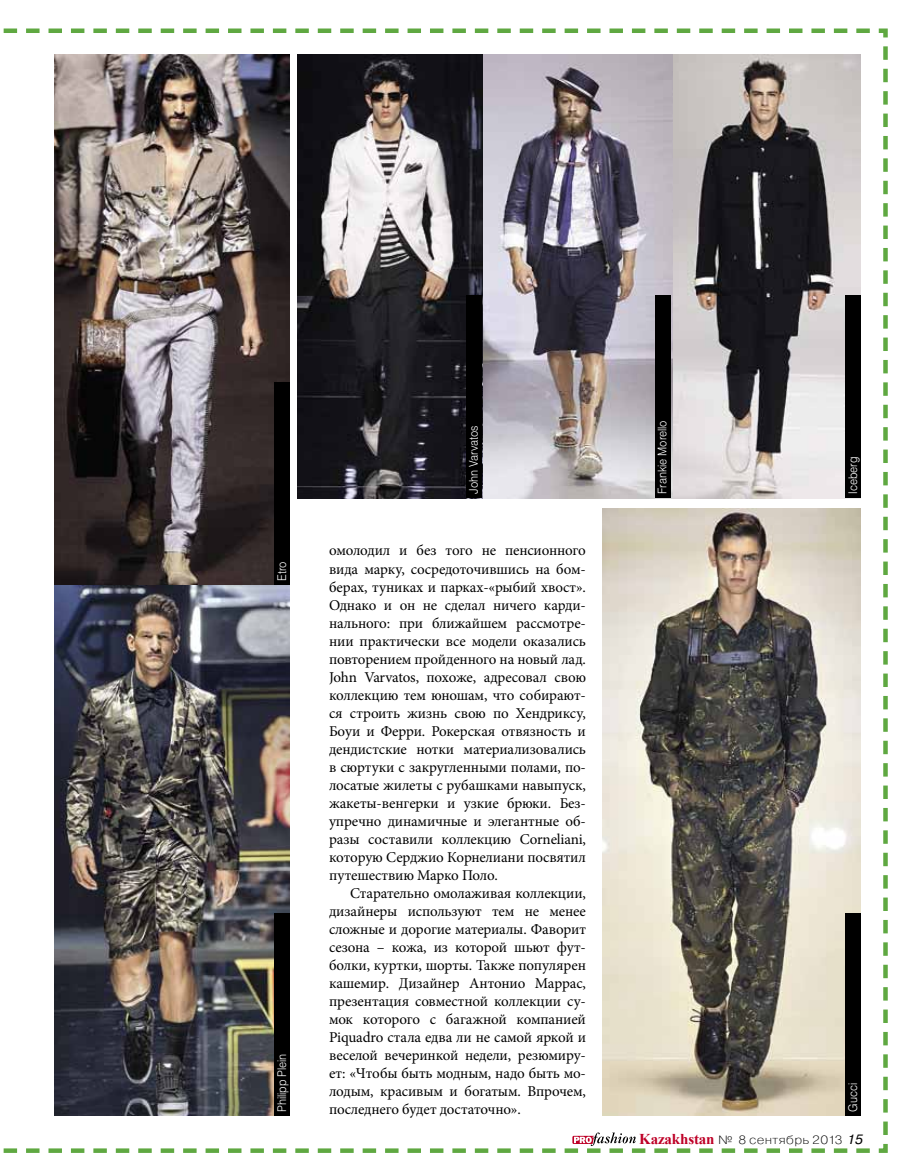
<style>
.page{position:relative;width:915px;height:1170px;background:#fff}
.page>*{position:absolute;margin:0;border:0;box-sizing:border-box;transform-origin:0 0}
.t1{font:15px/18px "Minion Pro";letter-spacing:-.01em;color:#000;text-align:justify}
.t2{font:300 12px "Helios";letter-spacing:-.01em;color:#fff;scale:.91 1}
.t3{font:12px "Pragmatica Light C";letter-spacing:.015em;color:#000;scale:1.15 1}
.s1{font-family:"Times New Roman";font-weight:700;font-size:15px;color:#be0027}
.s2{font-family:"Pragmatica C";font-style:italic;font-size:13.5px}
</style>
<div class="page">
<img style="left:3px;top:28px;width:885px;height:1125px">
<p class="t2" style="left:274px;top:580px;width:23px;rotate:-90deg">Etro</p>
<p class="t2" style="left:274px;top:1111px;width:65px;rotate:-90deg">Philipp Plein</p>
<p class="t2" style="left:466px;top:493px;width:76px;rotate:-90deg">John Varvatos</p>
<p class="t2" style="left:654px;top:493px;width:82px;rotate:-90deg">Frankie Morello</p>
<p class="t1" style="left:329px;top:541px;width:258px">омолодил и без того не пенсионного вида марку, сосредоточившись на бом&shy;берах, туниках и парках-«рыбий хвост».<br>Однако и он не сделал ничего карди&shy;нального: при ближайшем рассмотре&shy;нии практически все модели оказались повторением пройденного на новый лад.<br>John Varvatos, похоже, адресовал свою коллекцию тем юношам, что собирают&shy;ся строить жизнь свою по Хендриксу, Боуи и Ферри. Рокерская отвязность и дендистские нотки материализовались в сюртуки с закругленными полами, по&shy;лосатые жилеты с рубашками навыпуск, жакеты-венгерки и узкие брюки. Без&shy;упречно динамичные и элегантные об&shy;разы составили коллекцию Corneliani, которую Серджио Корнелиани посвятил путешествию Марко Поло.</p>
<p class="t1" style="left:329px;top:883px;width:258px;text-indent:21px">Старательно омолаживая коллекции, дизайнеры используют тем не менее сложные и дорогие материалы. Фаворит сезона – кожа, из которой шьют фут&shy;болки, куртки, шорты. Также популярен кашемир. Дизайнер Антонио Маррас, презентация совместной коллекции су&shy;мок которого с багажной компанией Piquadro стала едва ли не самой яркой и веселой вечеринкой недели, резюмиру&shy;ет: «Чтобы быть модным, надо быть мо&shy;лодым, красивым и богатым. Впрочем,</p>
<p class="t1" style="left:329px;top:1099px;width:193px">последнего будет достаточно».</p>
<p class="t2" style="left:845px;top:493px;width:42px;rotate:-90deg">Iceberg</p>
<p class="t2" style="left:845px;top:1111px;width:33px;rotate:-90deg">Gucci</p>
<p class="t3" style="left:639px;top:1133px;width:196px"><span class="s1">Kazakhstan</span> № 8 сентябрь 2013 <span class="s2">15</span></p>
</div>
